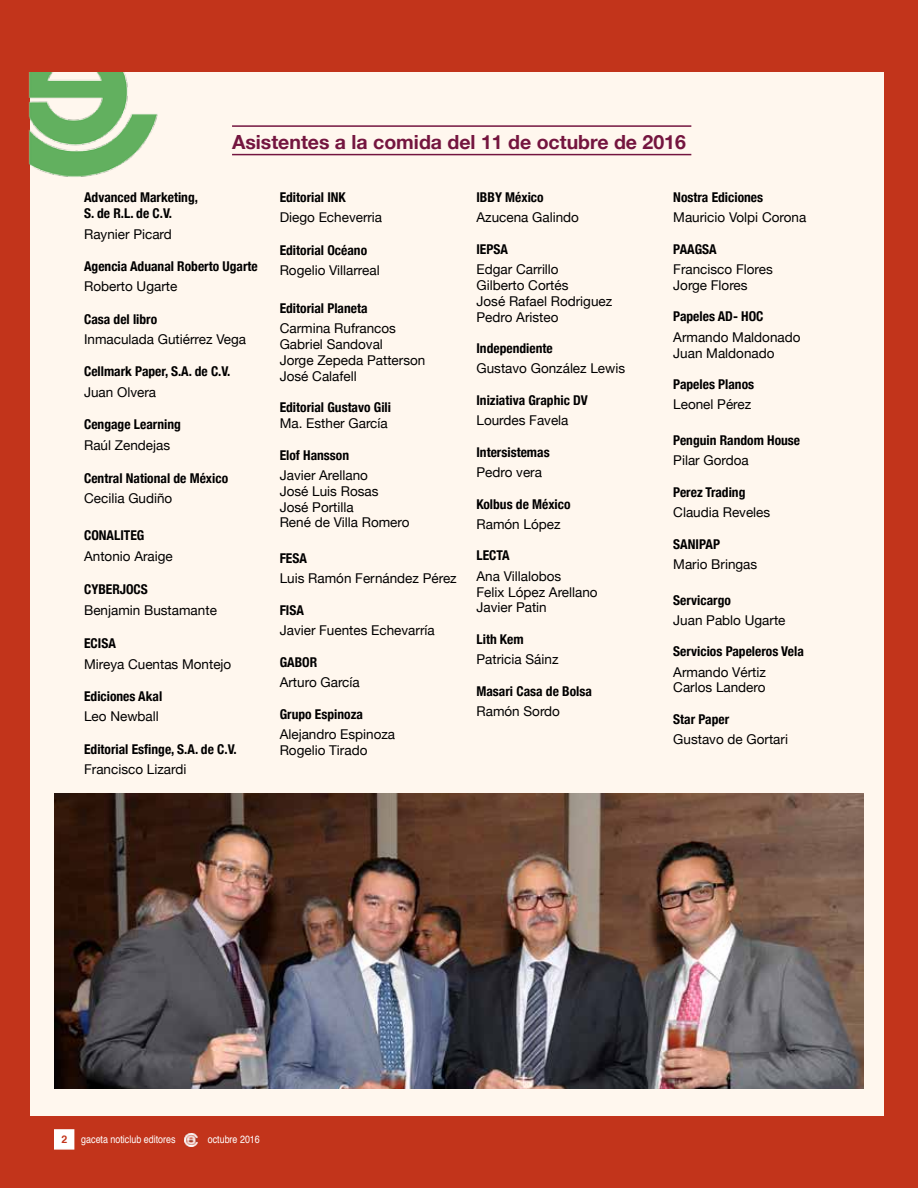
<style>
.page{position:relative;width:918px;height:1188px;background:#c2341b}
.page>*{position:absolute;margin:0;border:0;box-sizing:border-box;transform-origin:0 0}
.t1{font:700 19.5px "Helvetica Neue";color:#74153f}
.t2{font:13.5px/15.9px "Helvetica Neue";color:#000}
.t3{font:700 condensed 13.5px/16px "Helvetica Neue";color:#000}
.t4{font:10.5px "Helvetica";color:#fff;scale:.85 1}
.t5{font:700 10.5px "Helvetica";color:#c2341b}
</style>
<div class="page">
<div style="left:30px;top:72px;width:854px;height:1044px;background:#fff7ee"></div>
<div style="left:54px;top:1129px;width:20px;height:21px;background:#fff;border:2px solid #fff"></div>
<img style="left:54px;top:793px;width:810px;height:296px">
<svg style="left:185px;top:1133px;width:17px;height:14px"></svg>
<img style="left:28px;top:72px;width:130px;height:122px">
<hr style="left:232px;top:154px;width:459px;height:1px;background:#74153f">
<hr style="left:232px;top:125px;width:459px;height:2px;background:#74153f">
<h1 class="t1" style="left:232px;top:126px;width:455px">Asistentes a la comida del 11 de octubre de 2016</h1>
<p class="t3" style="left:84px;top:188px;width:115px">Advanced Marketing,<br>S. de R.L. de C.V.</p>
<p class="t2" style="left:84px;top:227px;width:89px">Raynier Picard</p>
<p class="t3" style="left:84px;top:257px;width:175px">Agencia Aduanal Roberto Ugarte</p>
<p class="t2" style="left:84px;top:279px;width:95px">Roberto Ugarte</p>
<p class="t3" style="left:84px;top:310px;width:75px">Casa del libro</p>
<p class="t2" style="left:84px;top:332px;width:164px">Inmaculada Gutiérrez Vega</p>
<p class="t3" style="left:84px;top:363px;width:148px">Cellmark Paper, S.A. de C.V.</p>
<p class="t2" style="left:84px;top:385px;width:74px">Juan Olvera</p>
<p class="t3" style="left:84px;top:415px;width:98px">Cengage Learning</p>
<p class="t2" style="left:84px;top:438px;width:88px">Raúl Zendejas</p>
<p class="t3" style="left:84px;top:469px;width:146px">Central National de México</p>
<p class="t2" style="left:84px;top:491px;width:90px">Cecilia Gudiño</p>
<p class="t3" style="left:84px;top:527px;width:62px">CONALITEG</p>
<p class="t2" style="left:84px;top:549px;width:90px">Antonio Araige</p>
<p class="t3" style="left:84px;top:580px;width:65px">CYBERJOCS</p>
<p class="t2" style="left:84px;top:603px;width:134px">Benjamin Bustamante</p>
<p class="t3" style="left:84px;top:634px;width:33px">ECISA</p>
<p class="t2" style="left:84px;top:657px;width:149px">Mireya Cuentas Montejo</p>
<p class="t3" style="left:84px;top:687px;width:80px">Ediciones Akal</p>
<p class="t2" style="left:84px;top:709px;width:76px">Leo Newball</p>
<p class="t3" style="left:84px;top:740px;width:154px">Editorial Esfinge, S.A. de C.V.</p>
<p class="t2" style="left:84px;top:762px;width:104px">Francisco Lizardi</p>
<p class="t3" style="left:280px;top:188px;width:68px">Editorial INK</p>
<p class="t2" style="left:280px;top:210px;width:104px">Diego Echeverria</p>
<p class="t3" style="left:280px;top:241px;width:89px">Editorial Océano</p>
<p class="t2" style="left:280px;top:263px;width:101px">Rogelio Villarreal</p>
<p class="t3" style="left:280px;top:299px;width:89px">Editorial Planeta</p>
<p class="t2" style="left:280px;top:321px;width:147px">Carmina Rufrancos<br>Gabriel Sandoval<br>Jorge Zepeda Patterson<br>José Calafell</p>
<p class="t3" style="left:280px;top:398px;width:113px">Editorial Gustavo Gili</p>
<p class="t2" style="left:280px;top:416px;width:110px">Ma. Esther García</p>
<p class="t3" style="left:280px;top:446px;width:71px">Elof Hansson</p>
<p class="t2" style="left:280px;top:468px;width:131px">Javier Arellano<br>José Luis Rosas<br>José Portilla<br>René de Villa Romero</p>
<p class="t3" style="left:280px;top:549px;width:29px">FESA</p>
<p class="t2" style="left:280px;top:571px;width:178px">Luis Ramón Fernández Pérez</p>
<p class="t3" style="left:280px;top:601px;width:26px">FISA</p>
<p class="t2" style="left:280px;top:623px;width:157px">Javier Fuentes Echevarría</p>
<p class="t3" style="left:280px;top:653px;width:39px">GABOR</p>
<p class="t2" style="left:280px;top:675px;width:81px">Arturo García</p>
<p class="t3" style="left:280px;top:705px;width:85px">Grupo Espinoza</p>
<p class="t2" style="left:280px;top:727px;width:117px">Alejandro Espinoza<br>Rogelio Tirado</p>
<p class="t3" style="left:477px;top:188px;width:69px">IBBY México</p>
<p class="t2" style="left:477px;top:210px;width:104px">Azucena Galindo</p>
<p class="t3" style="left:477px;top:240px;width:33px">IEPSA</p>
<p class="t2" style="left:477px;top:262px;width:137px">Edgar Carrillo<br>Gilberto Cortés<br>José Rafael Rodriguez<br>Pedro Aristeo</p>
<p class="t3" style="left:477px;top:340px;width:78px">Independiente</p>
<p class="t2" style="left:477px;top:361px;width:150px">Gustavo González Lewis</p>
<p class="t3" style="left:477px;top:391px;width:113px">Iniziativa Graphic DV</p>
<p class="t2" style="left:477px;top:413px;width:94px">Lourdes Favela</p>
<p class="t3" style="left:477px;top:443px;width:75px">Intersistemas</p>
<p class="t2" style="left:477px;top:465px;width:67px">Pedro vera</p>
<p class="t3" style="left:477px;top:495px;width:96px">Kolbus de México</p>
<p class="t2" style="left:477px;top:517px;width:86px">Ramón López</p>
<p class="t3" style="left:477px;top:547px;width:35px">LECTA</p>
<p class="t2" style="left:477px;top:569px;width:123px">Ana Villalobos<br>Felix López Arellano<br>Javier Patin</p>
<p class="t3" style="left:477px;top:630px;width:49px">Lith Kem</p>
<p class="t2" style="left:477px;top:652px;width:83px">Patricia Sáinz</p>
<p class="t3" style="left:477px;top:682px;width:117px">Masari Casa de Bolsa</p>
<p class="t2" style="left:477px;top:704px;width:85px">Ramón Sordo</p>
<p class="t3" style="left:673px;top:188px;width:91px">Nostra Ediciones</p>
<p class="t2" style="left:673px;top:210px;width:135px">Mauricio Volpi Corona</p>
<p class="t3" style="left:673px;top:240px;width:45px">PAAGSA</p>
<p class="t2" style="left:673px;top:262px;width:101px">Francisco Flores<br>Jorge Flores</p>
<p class="t3" style="left:673px;top:308px;width:92px">Papeles AD- HOC</p>
<p class="t2" style="left:673px;top:330px;width:129px">Armando Maldonado<br>Juan Maldonado</p>
<p class="t3" style="left:673px;top:375px;width:82px">Papeles Planos</p>
<p class="t2" style="left:673px;top:397px;width:79px">Leonel Pérez</p>
<p class="t3" style="left:673px;top:431px;width:128px">Penguin Random House</p>
<p class="t2" style="left:673px;top:453px;width:77px">Pilar Gordoa</p>
<p class="t3" style="left:673px;top:483px;width:74px">Perez Trading</p>
<p class="t2" style="left:673px;top:505px;width:98px">Claudia Reveles</p>
<p class="t3" style="left:673px;top:535px;width:48px">SANIPAP</p>
<p class="t2" style="left:673px;top:557px;width:85px">Mario Bringas</p>
<p class="t3" style="left:673px;top:591px;width:59px">Servicargo</p>
<p class="t2" style="left:673px;top:613px;width:114px">Juan Pablo Ugarte</p>
<p class="t3" style="left:673px;top:643px;width:132px">Servicios Papeleros Vela</p>
<p class="t2" style="left:673px;top:665px;width:94px">Armando Vértiz<br>Carlos Landero</p>
<p class="t3" style="left:673px;top:710px;width:57px">Star Paper</p>
<p class="t2" style="left:673px;top:732px;width:116px">Gustavo de Gortari</p>
<p class="t5" style="left:61px;top:1130px;width:7px">2</p>
<p class="t4" style="left:210px;top:1131px;width:35px">febre o</p>
<p class="t4" style="left:256px;top:1131px;width:7px">5</p>
<p class="t4" style="left:81px;top:1132px;width:112px">gaceta noticlub editores</p>
<p class="t4" style="left:208px;top:1132px;width:63px">octubre 2016</p>
</div>
